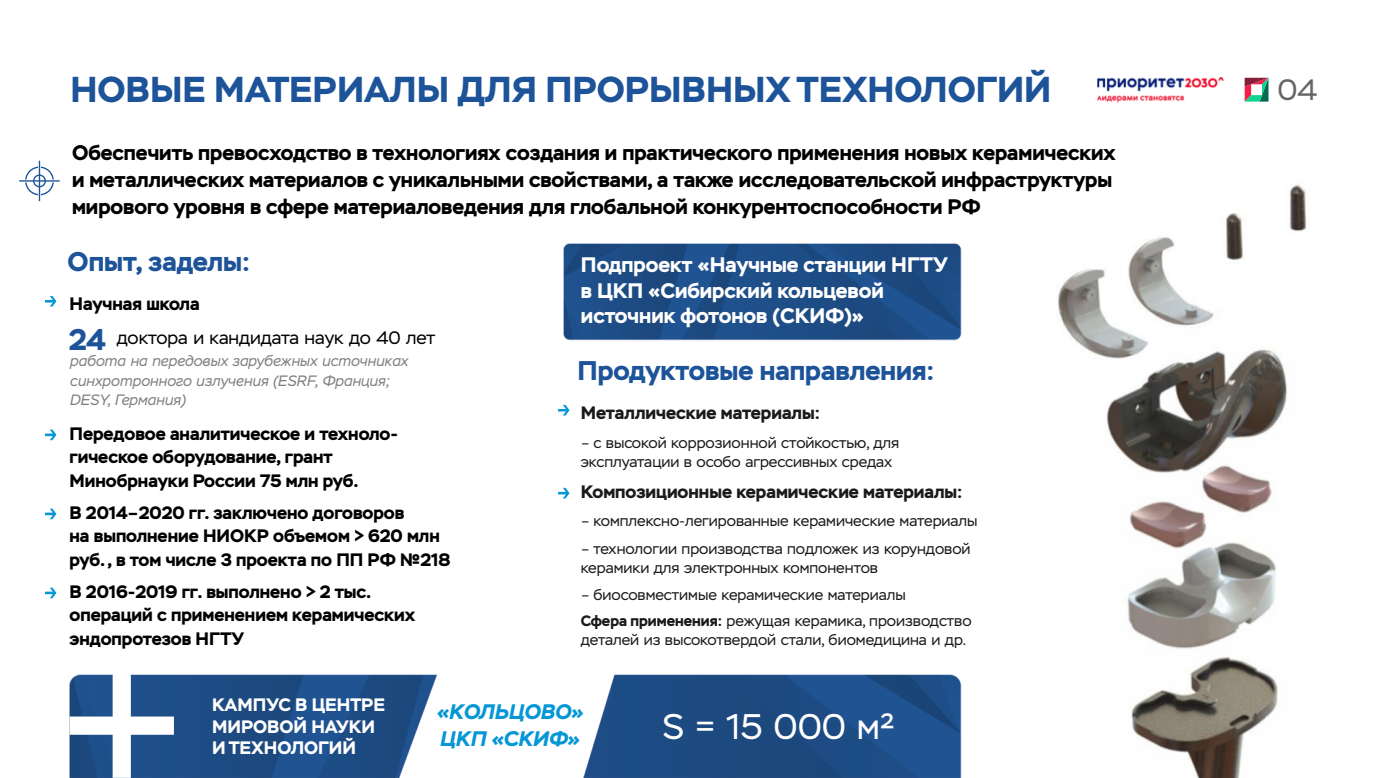
<style>
.page{position:relative;width:1383px;height:778px;background:#fff}
.page>*{position:absolute;margin:0;border:0;box-sizing:border-box;transform-origin:0 0}
.t1{font:700 36px "Stem";color:#1d5399}
.t2{font:35.7px "Stem";color:#fff}
.t3{font:29.4px "Stem";color:#666}
.t4{font:700 27px "Stem";color:#1d5399}
.t5{font:700 21px/27px "Stem";color:#000}
.t6{font:700 21px/25.5px "Stem";color:#fff}
.t7{font:italic 700 21px/27px "Stem";color:#0596d6}
.t8{font:700 18px/23.1px "Stem";color:#000}
.t9{font:700 18px "Stem";color:#1a1a1a}
.t10{font:700 18px/21px "Stem";color:#fff}
.t11{font:18px "Stem";color:#000}
.t12{font:15px/19.2px "Stem";color:#1a1a1a}
.t13{font:italic 15px/19.2px "Stem";color:#808080}
.s1{font-weight:700;font-size:30px;color:#1d5399}
.s2{font-weight:700}
</style>
<div class="page">
<img style="left:563px;top:243px;width:398px;height:97px">
<img style="left:175px;top:674px;width:786px;height:104px">
<img style="left:1119px;top:449px;width:159px;height:329px">
<svg style="left:19px;top:161px;width:41px;height:40px"></svg>
<svg style="left:1244px;top:78px;width:24px;height:24px"></svg>
<svg style="left:45px;top:296px;width:11px;height:10px"></svg>
<svg style="left:45px;top:508px;width:11px;height:11px"></svg>
<svg style="left:45px;top:587px;width:11px;height:11px"></svg>
<svg style="left:45px;top:429px;width:11px;height:11px"></svg>
<svg style="left:558px;top:405px;width:11px;height:10px"></svg>
<svg style="left:558px;top:488px;width:11px;height:10px"></svg>
<img style="left:1058px;top:184px;width:249px;height:265px">
<svg style="left:69px;top:674px;width:106px;height:104px"></svg>
<img style="left:1097px;top:77px;width:126px;height:25px">
<h1 class="t1" style="left:70px;top:74px;width:982px">НОВЫЕ МАТЕРИАЛЫ ДЛЯ ПРОРЫВНЫХ ТЕХНОЛОГИЙ</h1>
<h3 class="t3" style="left:1277px;top:77px;width:41px">04</h3>
<p class="t5" style="left:72px;top:140px;width:1045px">Обеспечить превосходство в технологиях создания и практического применения новых керамических и металлических материалов с уникальными свойствами, а также исследовательской инфраструктуры мирового уровня в сфере материаловедения для глобальной конкурентоспособности РФ</p>
<h3 class="t4" style="left:68px;top:250px;width:184px">Опыт, заделы:</h3>
<p class="t8" style="left:69px;top:293px;width:132px">Научная школа</p>
<p class="t11" style="left:69px;top:330px;width:368px"><span class="s1">24</span> доктора и кандидата наук до 40 лет</p>
<p class="t13" style="left:70px;top:352px;width:340px">работа на передовых зарубежных источниках синхротронного излучения (ESRF, Франция;<br>DESY, Германия)</p>
<p class="t8" style="left:69px;top:423px;width:330px">Передовое аналитическое и техноло&shy;гическое оборудование, грант<br>Минобрнауки России 75 млн руб.</p>
<p class="t8" style="left:69px;top:502px;width:382px">В 2014–2020 гг. заключено договоров<br>на выполнение НИОКР объемом &gt; 620 млн руб., в том числе 3 проекта по ПП РФ №218</p>
<p class="t8" style="left:69px;top:581px;width:347px">В 2016-2019 гг. выполнено &gt; 2 тыс. операций с применением керамических эндопротезов НГТУ</p>
<h3 class="t6" style="left:581px;top:253px;width:369px">Подпроект «Научные станции НГТУ в ЦКП «Сибирский кольцевой источник фотонов (СКИФ)»</h3>
<h3 class="t4" style="left:577px;top:359px;width:358px">Продуктовые направления:</h3>
<p class="t9" style="left:580px;top:405px;width:241px">Металлические материалы:</p>
<p class="t12" style="left:580px;top:434px;width:320px">– с высокой коррозионной стойкостью, для эксплуатации в особо агрессивных средах</p>
<p class="t9" style="left:580px;top:484px;width:383px">Композиционные керамические материалы:</p>
<p class="t12" style="left:580px;top:512px;width:398px">– комплексно-легированные керамические материалы</p>
<p class="t12" style="left:580px;top:540px;width:391px">– технологии производства подложек из корундовой керамики для электронных компонентов</p>
<p class="t12" style="left:580px;top:612px;width:392px"><span class="s2">Сфера применения:</span> режущая керамика, производство</p>
<p class="t12" style="left:580px;top:586px;width:326px">– биосовместимые керамические материалы</p>
<p class="t12" style="left:580px;top:631px;width:387px">деталей из высокотвердой стали, биомедицина и др.</p>
<p class="t10" style="left:212px;top:695px;width:174px">КАМПУС В ЦЕНТРЕ<br>МИРОВОЙ НАУКИ<br>И ТЕХНОЛОГИЙ</p>
<h3 class="t7" style="left:436px;top:699px;width:148px">«КОЛЬЦОВО»<br>ЦКП «СКИФ»</h3>
<h2 class="t2" style="left:662px;top:711px;width:234px">S = 15 000 м²</h2>
</div>
